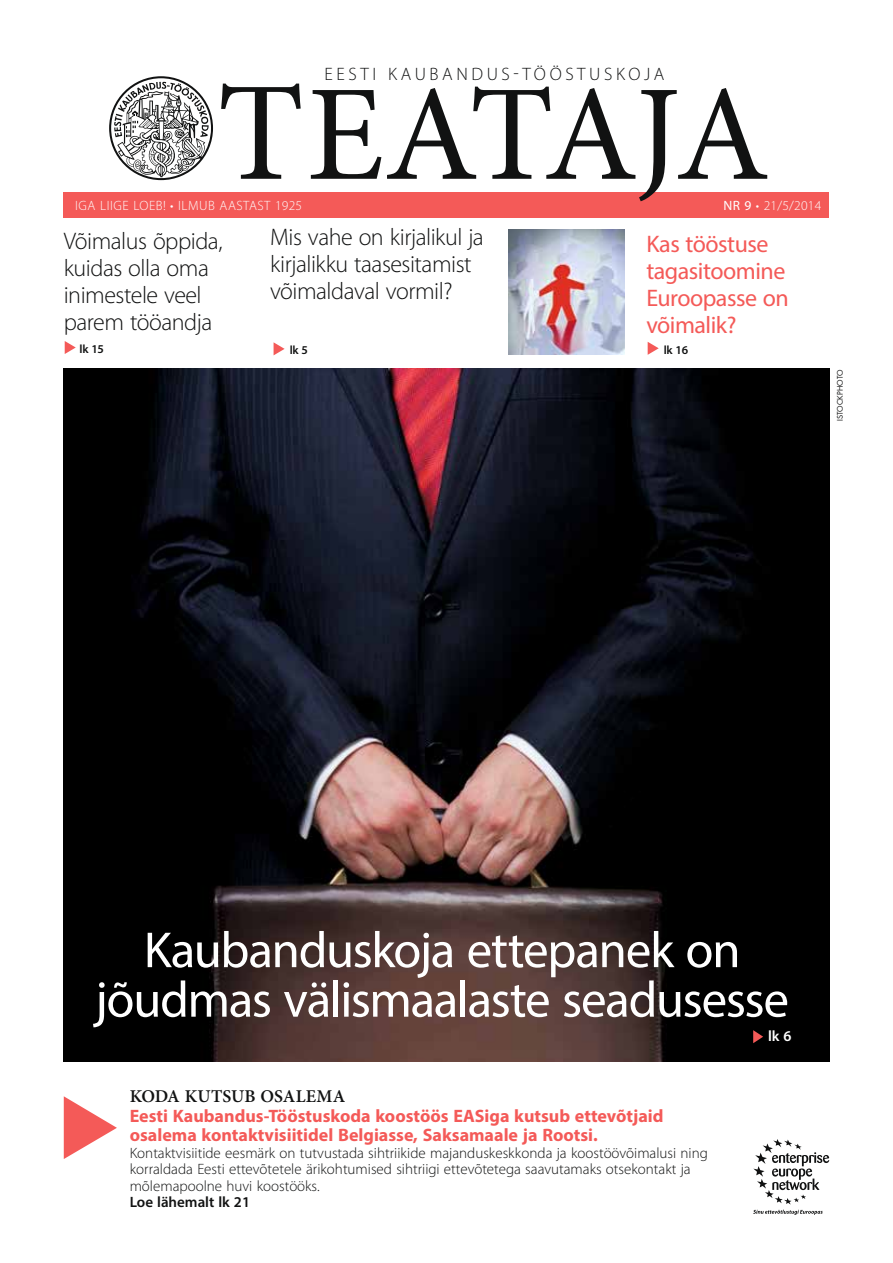
<style>
.page{position:relative;width:893px;height:1263px;background:#fff}
.page>*{position:absolute;margin:0;border:0;box-sizing:border-box;transform-origin:0 0}
.t1{font:136.5px "Minion Pro";letter-spacing:-.02em;color:#111212}
.t2{font:51px/49.5px "Myriad Pro";letter-spacing:-.025em;color:#fff;text-align:center}
.t3{font:300 24px/27px "Myriad Pro";letter-spacing:-.02em;color:#111212}
.t4{font:24px/27px "Myriad Pro";letter-spacing:-.02em;color:#f45a58}
.t5{font:700 18px/19.5px "Myriad Pro";color:#f45a58}
.t6{font:300 18px "Myriad Pro";letter-spacing:.2em;color:#111212}
.t7{font:600 18px "Minion Pro";color:#111212}
.t8{font:300 15px/16.5px "Myriad Pro";color:#111212}
.t9{font:600 15px "Myriad Pro";color:#111212}
.t10{font:600 15px "Myriad Pro";color:#fff}
.t11{font:300 13.5px "Myriad Pro";letter-spacing:.04em;color:#fff}
.t12{font:600 12px "Myriad Pro";letter-spacing:-.02em;color:#111212}
.t13{font:7.5px "Futura Std";letter-spacing:.01em;color:#111212}
.s1{font-size:141px}
.s2{font-weight:400}
</style>
<div class="page">
<img style="left:64px;top:369px;width:765px;height:693px">
<div style="left:64px;top:192px;width:765px;height:26px;background:#f45a58"></div>
<svg style="left:64px;top:1096px;width:53px;height:63px"></svg>
<svg style="left:753px;top:1139px;width:76px;height:65px"></svg>
<svg style="left:753px;top:1210px;width:70px;height:5px"></svg>
<svg style="left:109px;top:76px;width:104px;height:104px"></svg>
<svg style="left:65px;top:341px;width:11px;height:13px"></svg>
<svg style="left:274px;top:342px;width:11px;height:13px"></svg>
<svg style="left:648px;top:342px;width:11px;height:13px"></svg>
<svg style="left:753px;top:1030px;width:10px;height:13px"></svg>
<img style="left:508px;top:229px;width:116px;height:126px">
<p class="t6" style="left:325px;top:63px;width:341px">E esti Kaubandus-tööstuskoja</p>
<h1 class="t1" style="left:217px;top:44px;width:554px"><span class="s1">T</span>EATAJA</h1>
<p class="t11" style="left:723px;top:197px;width:99px"><span class="s2">Nr 9</span> • 21/5/2014</p>
<h3 class="t3" style="left:64px;top:227px;width:160px">Võimalus õppida, kuidas olla oma inimestele veel parem tööandja</h3>
<p class="t12" style="left:80px;top:341px;width:26px">lk 15</p>
<p class="t12" style="left:290px;top:343px;width:20px">lk 5</p>
<p class="t12" style="left:664px;top:342px;width:26px">lk 16</p>
<p class="t11" style="left:75px;top:197px;width:228px">iga liige loeb! • ilmub aastast 1925</p>
<h3 class="t3" style="left:270px;top:223px;width:215px">Mis vahe on kirjalikul ja kirjalikku taasesitamist võimaldaval vormil?</h3>
<h3 class="t4" style="left:646px;top:230px;width:144px">Kas tööstuse tagasitoomine<br>Euroopasse on võimalik?</h3>
<p class="t13" style="left:835px;top:421px;width:54px;rotate:-90deg">istockphoto</p>
<h2 class="t2" style="left:95px;top:924px;width:695px">Kaubanduskoja ettepanek on jõudmas välismaalaste seadusesse</h2>
<p class="t10" style="left:768px;top:1027px;width:25px">lk 6</p>
<p class="t7" style="left:130px;top:1084px;width:217px">KODA KUTSUB OSALEMA</p>
<p class="t5" style="left:130px;top:1105px;width:535px">Eesti Kaubandus-Tööstuskoda koostöös EASiga kutsub ettevõtjaid osalema kontaktvisiitidel Belgiasse, Saksamaale ja Rootsi.</p>
<p class="t8" style="left:130px;top:1144px;width:580px">Kontaktvisiitide eesmärk on tutvustada sihtriikide majanduskeskkonda ja koostöövõimalusi ning korraldada Eesti ettevõtetele ärikohtumised sihtriigi ettevõtetega saavutamaks otsekontakt ja mõlemapoolne huvi koostööks.</p>
<p class="t9" style="left:130px;top:1192px;width:122px">Loe lähemalt lk 21</p>
</div>
